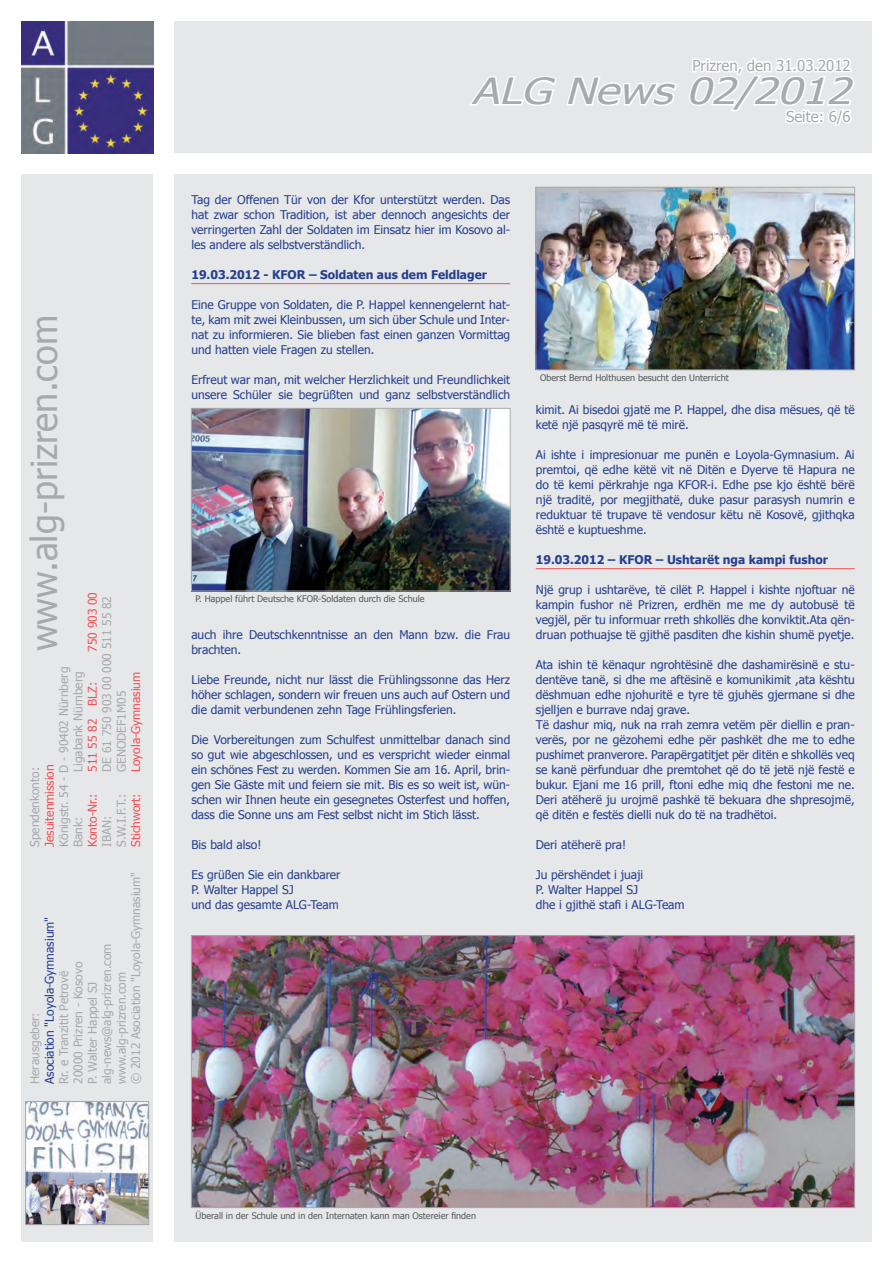
<style>
.page{position:relative;width:893px;height:1263px;background:#fff}
.page>*{position:absolute;margin:0;border:0;box-sizing:border-box;transform-origin:0 0}
.t1{font:36px "Tahoma";color:#a8a9ad}
.t2{font:italic 36px "Tahoma";color:#a8a9ad;scale:1.25 1}
.t3{font:15px "Tahoma";color:#a8a9ad}
.t4{font:12px/15px "Tahoma";color:#253f8e}
.t5{font:12px "Tahoma";color:#a8a9ad}
.t6{font:700 12px "Tahoma";color:#253f8e}
.t7{font:12px "Tahoma";color:#f05255}
.t8{font:9px "Tahoma";color:#57585a}
</style>
<div class="page">
<img style="left:21px;top:21px;width:132px;height:132px">
<div style="left:21px;top:174px;width:132px;height:1068px;background:#e6e7e9"></div>
<div style="left:174px;top:174px;width:698px;height:1068px;background:#e6e7e9"></div>
<div style="left:174px;top:21px;width:698px;height:132px;background:#e6e7e9"></div>
<hr style="left:536px;top:568px;width:319px;height:1px;background:#f05255">
<hr style="left:191px;top:283px;width:319px;height:1px;background:#f05255">
<img style="left:28px;top:1103px;width:119px;height:120px">
<div style="left:26px;top:1101px;width:123px;height:124px;border:1px solid #a8a9ad"></div>
<svg style="left:469px;top:76px;width:208px;height:30px"></svg>
<svg style="left:689px;top:58px;width:166px;height:68px"></svg>
<img style="left:193px;top:410px;width:315px;height:179px">
<div style="left:191px;top:408px;width:319px;height:183px;border:1px solid #a8a9ad"></div>
<img style="left:193px;top:937px;width:660px;height:269px">
<div style="left:191px;top:935px;width:664px;height:273px;border:1px solid #a8a9ad"></div>
<img style="left:538px;top:189px;width:315px;height:179px">
<div style="left:536px;top:187px;width:319px;height:183px;border:1px solid #a8a9ad"></div>
<h1 class="t1" style="left:21px;top:651px;width:338px;rotate:-90deg">www.alg-prizren.com</h1>
<p class="t7" style="left:85px;top:652px;width:61px;rotate:-90deg">750 903 00</p>
<p class="t5" style="left:99px;top:772px;width:177px;rotate:-90deg">DE 61 750 903 00 000 511 55 82</p>
<p class="t5" style="left:56px;top:847px;width:182px;rotate:-90deg">Königstr. 54 - D - 90402 Nürnberg</p>
<p class="t5" style="left:70px;top:772px;width:102px;rotate:-90deg">Ligabank Nürnberg</p>
<p class="t7" style="left:128px;top:772px;width:102px;rotate:-90deg">Loyola-Gymnasium</p>
<p class="t7" style="left:85px;top:772px;width:91px;rotate:-90deg">511 55 82 BLZ:</p>
<p class="t5" style="left:114px;top:772px;width:83px;rotate:-90deg">GENODEF1M05</p>
<p class="t7" style="left:42px;top:847px;width:84px;rotate:-90deg">Jesuitenmission</p>
<p class="t5" style="left:27px;top:847px;width:81px;rotate:-90deg">Spendenkonto:</p>
<p class="t7" style="left:128px;top:847px;width:55px;rotate:-90deg">Stichwort:</p>
<p class="t7" style="left:85px;top:847px;width:55px;rotate:-90deg">Konto-Nr.:</p>
<p class="t5" style="left:114px;top:847px;width:55px;rotate:-90deg">S.W.I.F.T.:</p>
<p class="t5" style="left:99px;top:847px;width:32px;rotate:-90deg">IBAN:</p>
<p class="t5" style="left:70px;top:847px;width:32px;rotate:-90deg">Bank:</p>
<p class="t5" style="left:128px;top:1084px;width:213px;rotate:-90deg">© 2012 Asociation "Loyola-Gymnasium"</p>
<p class="t4" style="left:41px;top:1084px;width:169px;rotate:-90deg">Asociation "Loyola-Gymnasium"</p>
<p class="t5" style="left:99px;top:1084px;width:142px;rotate:-90deg">alg-news@alg-prizren.com</p>
<p class="t5" style="left:70px;top:1084px;width:124px;rotate:-90deg">20000 Prizren - Kosovo</p>
<p class="t5" style="left:56px;top:1084px;width:114px;rotate:-90deg">Rr. e Tranzitit Petrovë</p>
<p class="t5" style="left:114px;top:1084px;width:114px;rotate:-90deg">www.alg-prizren.com</p>
<p class="t5" style="left:85px;top:1084px;width:104px;rotate:-90deg">P. Walter Happel SJ</p>
<p class="t5" style="left:27px;top:1084px;width:73px;rotate:-90deg">Herausgeber:</p>
<p class="t3" style="left:692px;top:56px;width:160px">Prizren, den 31.03.2012</p>
<h1 class="t2" style="left:472px;top:68px;width:314px">ALG News02/2012</h1>
<p class="t3" style="left:786px;top:107px;width:66px">Seite: 6/6</p>
<p class="t4" style="left:191px;top:192px;width:320px;text-align:justify">Tag der Offenen Tür von der Kfor unterstützt werden. Das hat zwar schon Tradition, ist aber dennoch angesichts der verringerten Zahl der Soldaten im Einsatz hier im Kosovo al&shy;les andere als selbstverständlich.</p>
<p class="t6" style="left:191px;top:267px;width:297px">19.03.2012 - KFOR – Soldaten aus dem Feldlager</p>
<p class="t4" style="left:191px;top:297px;width:320px;text-align:justify">Eine Gruppe von Soldaten, die P. Happel kennengelernt hat&shy;te, kam mit zwei Kleinbussen, um sich über Schule und Inter&shy;nat zu informieren. Sie blieben fast einen ganzen Vormittag und hatten viele Fragen zu stellen.</p>
<p class="t4" style="left:191px;top:372px;width:320px">Erfreut war man, mit welcher Herzlichkeit und Freundlichkeit unsere Schüler sie begrüßten und ganz selbstverständlich</p>
<p class="t8" style="left:196px;top:593px;width:230px">P. Happel führt Deutsche KFOR-Soldaten durch die Schule</p>
<p class="t4" style="left:191px;top:627px;width:320px">auch ihre Deutschkenntnisse an den Mann bzw. die Frau brachten.</p>
<p class="t4" style="left:191px;top:672px;width:320px;text-align:justify">Liebe Freunde, nicht nur lässt die Frühlingssonne das Herz höher schlagen, sondern wir freuen uns auch auf Ostern und die damit verbundenen zehn Tage Frühlingsferien.</p>
<p class="t4" style="left:191px;top:732px;width:320px;text-align:justify">Die Vorbereitungen zum Schulfest unmittelbar danach sind so gut wie abgeschlossen, und es verspricht wieder einmal ein schönes Fest zu werden. Kommen Sie am 16. April, brin&shy;gen Sie Gäste mit und feiern sie mit. Bis es so weit ist, wün&shy;schen wir Ihnen heute ein gesegnetes Osterfest und hoffen, dass die Sonne uns am Fest selbst nicht im Stich lässt.</p>
<p class="t4" style="left:191px;top:837px;width:71px">Bis bald also!</p>
<p class="t4" style="left:191px;top:867px;width:151px">Es grüßen Sie ein dankbarer<br>P. Walter Happel SJ<br>und das gesamte ALG-Team</p>
<p class="t8" style="left:540px;top:372px;width:190px">Oberst Bernd Holthusen besucht den Unterricht</p>
<p class="t4" style="left:536px;top:402px;width:320px">kimit. Ai bisedoi gjatë me P. Happel, dhe disa mësues, që të ketë një pasqyrë më të mirë.</p>
<p class="t4" style="left:536px;top:447px;width:320px;text-align:justify">Ai ishte i impresionuar me punën e Loyola-Gymnasium. Ai premtoi, që edhe këtë vit në Ditën e Dyerve të Hapura ne do të kemi përkrahje nga KFOR-i. Edhe pse kjo është bërë një traditë, por megjithatë, duke pasur parasysh numrin e reduktuar të trupave të vendosur këtu në Kosovë, gjithqka është e kuptueshme.</p>
<p class="t6" style="left:536px;top:552px;width:294px">19.03.2012 – KFOR – Ushtarët nga kampi fushor</p>
<p class="t4" style="left:536px;top:582px;width:320px;text-align:justify">Një grup i ushtarëve, të cilët P. Happel i kishte njoftuar në kampin fushor në Prizren, erdhën me me dy autobusë të vegjël, për tu informuar rreth shkollës dhe konviktit.Ata qën&shy;druan pothuajse të gjithë pasditen dhe kishin shumë pyetje.</p>
<p class="t4" style="left:536px;top:657px;width:320px">Ata ishin të kënaqur ngrohtësinë dhe dashamirësinë e stu&shy;dentëve tanë, si dhe me aftësinë e komunikimit ,ata kështu dëshmuan edhe njohuritë e tyre të gjuhës gjermane si dhe sjelljen e burrave ndaj grave.<br>Të dashur miq, nuk na rrah zemra vetëm për diellin e pran&shy;verës, por ne gëzohemi edhe për pashkët dhe me to edhe pushimet pranverore. Parapërgatitjet për ditën e shkollës veq se kanë përfunduar dhe premtohet që do të jetë një festë e bukur. Ejani me 16 prill, ftoni edhe miq dhe festoni me ne.<br>Deri atëherë ju urojmë pashkë të bekuara dhe shpresojmë, që ditën e festës dielli nuk do të na tradhëtoi.</p>
<p class="t4" style="left:536px;top:837px;width:92px">Deri atëherë pra!</p>
<p class="t4" style="left:536px;top:867px;width:150px">Ju përshëndet i juaji<br>P. Walter Happel SJ<br>dhe i gjithë stafi i ALG-Team</p>
<p class="t8" style="left:196px;top:1210px;width:282px">Überall in der Schule und in den Internaten kann man Ostereier finden</p>
</div>
